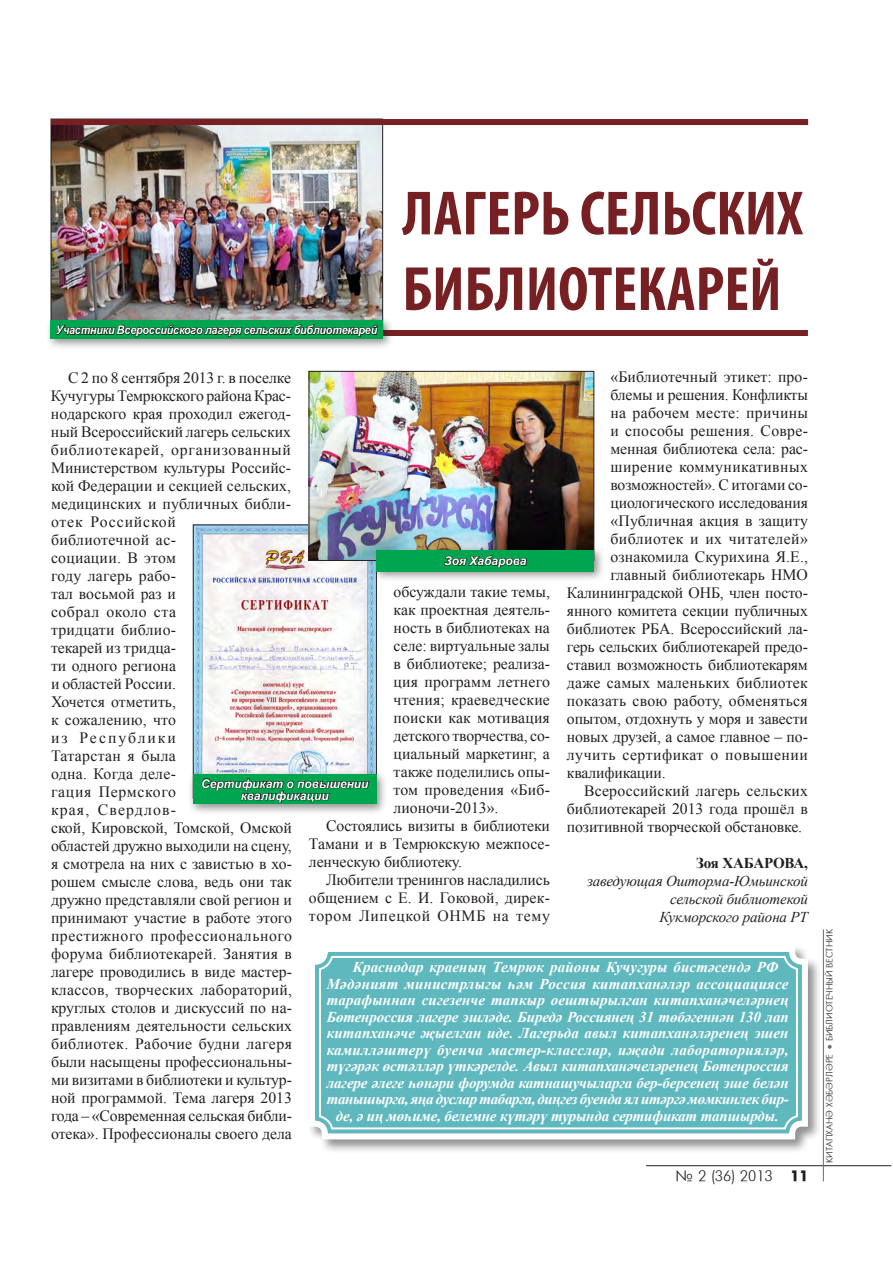
<style>
.page{position:relative;width:893px;height:1263px;background:#fff}
.page>*{position:absolute;margin:0;border:0;box-sizing:border-box;transform-origin:0 0}
._1заг_2{font:700 condensed 63px/75.6px "Myriad Pro";color:#762023}
._1текст{font:15.75px/18px "Times New Roman";color:#231f20;text-align:justify}
._1текст-2{font:15.75px "Times New Roman";letter-spacing:.025em;color:#231f20}
._1текст-3{font:15.75px "Times New Roman";letter-spacing:.03em;color:#231f20}
._1текст-4{font:italic 700 15px "Times New Roman";letter-spacing:-.01em;color:#fff}
._1текст-5{font:italic 700 15px "Times New Roman";letter-spacing:.01em;color:#fff}
._1текст-6{font:italic 15px/18px "Times New Roman";letter-spacing:-.01em;color:#231f20;text-align:right}
._1текст-7{font:italic 700 15px "Times New Roman";letter-spacing:.02em;color:#fff}
._1текст-8{font:italic 700 15px "Times New Roman";letter-spacing:.015em;color:#fff}
._1текст-9{font:700 15px "Times New Roman";letter-spacing:-.01em;color:#231f20}
.t1{font:15px "NT Futuris";color:#231f20}
.t2{font:700 15px "NT Futuris";color:#231f20}
.Подпись_фото{font:italic 700 12px "NTARIAL";letter-spacing:-.02em;color:#fff;scale:.9 1}
.Подпись_фото-2{font:italic 700 12px/12px "Arial";color:#fff;text-align:center}
.t3{font:9px "NT Futuris";color:#231f20}
</style>
<div class="page">
<hr style="left:646px;top:1165px;width:245px;height:1px;background:#231f20">
<hr style="left:823px;top:929px;width:1px;height:252px;background:#6c6d70">
<svg style="left:828px;top:1045px;width:4px;height:4px"></svg>
<div style="left:307px;top:944px;width:515px;height:209px;background:#231f20;opacity:.5"></div>
<svg style="left:307px;top:944px;width:504px;height:198px;background:#72bfc5"></svg>
<div style="left:319px;top:956px;width:479px;height:173px;border:2px solid #fff;border-radius:12px"></div>
<img style="left:53px;top:125px;width:328px;height:190px">
<img style="left:195px;top:527px;width:180px;height:242px">
<div style="left:193px;top:525px;width:184px;height:273px;border:1px solid #231f20"></div>
<img style="left:311px;top:373px;width:281px;height:186px">
<div style="left:309px;top:371px;width:285px;height:190px;border:1px solid #231f20"></div>
<div style="left:51px;top:330px;width:757px;height:6px;background:#762023"></div>
<div style="left:51px;top:119px;width:757px;height:6px;background:#762023"></div>
<div style="left:371px;top:545px;width:234px;height:38px;background:#231f20;opacity:.5"></div>
<div style="left:377px;top:550px;width:217px;height:21px;background:#00a54f"></div>
<svg style="left:444px;top:555px;width:83px;height:13px"></svg>
<div style="left:188px;top:769px;width:200px;height:46px;background:#231f20;opacity:.5"></div>
<div style="left:193px;top:774px;width:184px;height:30px;background:#00a54f"></div>
<svg style="left:201px;top:778px;width:169px;height:27px"></svg>
<div style="left:45px;top:315px;width:349px;height:35px;background:#231f20;opacity:.5"></div>
<div style="left:51px;top:320px;width:332px;height:19px;background:#00a54f"></div>
<svg style="left:56px;top:324px;width:322px;height:13px"></svg>
<p class="Подпись_фото" style="left:56px;top:323px;width:359px">Участники Всероссийского лагеря сельских библиотекарей</p>
<p class="_1заг_2" style="left:402px;top:174px;width:402px">ЛАГЕРЬ СЕЛЬСКИХ<br>БИБЛИОТЕКАРЕЙ</p>
<p class="_1текст" style="left:610px;top:367px;width:199px">«Библиотечный этикет: про-</p>
<p class="_1текст" style="left:610px;top:385px;width:199px">блемы и решения. Конфликты</p>
<p class="_1текст" style="left:610px;top:403px;width:199px">на рабочем месте: причины</p>
<p class="_1текст" style="left:610px;top:421px;width:199px">и способы решения. Совре-</p>
<p class="_1текст" style="left:610px;top:439px;width:199px">менная библиотека села: рас-</p>
<p class="_1текст-2" style="left:610px;top:456px;width:199px">ширение коммуникативных</p>
<p class="_1текст" style="left:610px;top:475px;width:199px">возможностей». С итогами со-</p>
<p class="_1текст" style="left:610px;top:493px;width:199px">циологического исследования</p>
<p class="_1текст" style="left:610px;top:511px;width:199px">«Публичная акция в защиту</p>
<p class="_1текст-2" style="left:610px;top:528px;width:199px">библиотек и их читателей»</p>
<p class="_1текст" style="left:610px;top:547px;width:199px">ознакомила Скурихина Я.Е.,</p>
<p class="_1текст" style="left:610px;top:565px;width:199px">главный библиотекарь НМО</p>
<p class="_1текст" style="left:567px;top:583px;width:242px">Калининградской ОНБ, член посто-</p>
<p class="_1текст" style="left:567px;top:601px;width:242px">янного комитета секции публичных</p>
<p class="_1текст" style="left:567px;top:619px;width:242px">библиотек РБА. Всероссийский ла-</p>
<p class="_1текст" style="left:567px;top:637px;width:242px">герь сельских библиотекарей предо-</p>
<p class="_1текст" style="left:567px;top:655px;width:242px">ставил возможность библиотекарям</p>
<p class="_1текст" style="left:567px;top:673px;width:242px">даже самых маленьких библиотек</p>
<p class="_1текст" style="left:567px;top:691px;width:242px">показать свою работу, обменяться</p>
<p class="_1текст" style="left:567px;top:709px;width:242px">опытом, отдохнуть у моря и завести</p>
<p class="_1текст" style="left:567px;top:727px;width:242px">новых друзей, а самое главное – по-</p>
<p class="_1текст-3" style="left:567px;top:744px;width:242px">лучить сертификат о повышении</p>
<p class="_1текст" style="left:567px;top:763px;width:100px">квалификации.</p>
<p class="_1текст" style="left:567px;top:781px;width:243px;text-indent:17px">Всероссийский лагерь сельских библиотекарей 2013 года прошёл в позитивной творческой обстановке.</p>
<p class="_1текст-9" style="left:696px;top:853px;width:113px">Зоя ХАБАРОВА,</p>
<p class="_1текст-6" style="left:587px;top:872px;width:222px">заведующая Ошторма-Юмьинской</p>
<p class="_1текст-6" style="left:659px;top:890px;width:150px">сельской библиотекой<br>Кукморского района РТ</p>
<p class="_1текст" style="left:51px;top:368px;width:243px;text-align:left;text-indent:17px">С 2 по 8 сентября 2013 г. в поселке<br>Кучугуры Темрюкского района Крас&shy;нодарского края проходил ежегод&shy;ный Всероссийский лагерь сельских библиотекарей, организованный<br>Министерством культуры Российс&shy;кой Федерации и секцией сельских, медицинских и публичных библи&shy;отек Российской<br>библиотечной ас-<br>социации. В этом<br>году лагерь рабо-<br>тал восьмой раз и<br>собрал около ста<br>тридцати библио-<br>текарей из тридца-<br>ти одного региона<br>и областей России.<br>Хочется отметить,<br>к сожалению, что<br>из Республики<br>Татарстан я была<br>одна. Когда деле-<br>гация Пермского<br>края, Свердлов-<br>ской, Кировской, Томской, Омской областей дружно выходили на сцену, я смотрела на них с завистью в хо&shy;рошем смысле слова, ведь они так дружно представляли свой регион и принимают участие в работе этого престижного профессионального форума библиотекарей. Занятия в лагере проводились в виде мастер&shy;классов, творческих лабораторий, круглых столов и дискуссий по на&shy;правлениям деятельности сельских библиотек. Рабочие будни лагеря были насыщены профессиональны&shy;ми визитами в библиотеки и культур&shy;ной программой. Тема лагеря 2013 года – «Современная сельская библи&shy;отека». Профессионалы своего дела</p>
<p class="Подпись_фото-2" style="left:444px;top:555px;width:84px">Зоя Хабарова</p>
<p class="_1текст" style="left:394px;top:582px;width:158px">обсуждали такие темы, как проектная деятель&shy;ность в библиотеках на селе: виртуальные залы в библиотеке; реализа&shy;ция программ летнего чтения; краеведческие поиски как мотивация детского творчества, со&shy;циальный маркетинг, а также поделились опы&shy;том проведения «Биб&shy;лионочи-2013».</p>
<p class="_1текст" style="left:309px;top:817px;width:242px;text-indent:17px">Состоялись визиты в библиотеки Тамани и в Темрюкскую межпосе&shy;ленческую библиотеку.</p>
<p class="_1текст" style="left:309px;top:871px;width:242px;text-indent:17px">Любители тренингов насладились общением с Е. И. Гоковой, дирек&shy;тором Липецкой ОНМБ на тему</p>
<p class="Подпись_фото-2" style="left:201px;top:778px;width:169px">Сертификат о повышении квалификации</p>
<p class="_1текст-5" style="left:353px;top:957px;width:427px">Краснодар краеның Темрюк районы Кучугуры бистәсендә РФ</p>
<p class="_1текст-8" style="left:327px;top:973px;width:463px">Мәдәният министрлыгы һәм Россия китапханәләр ассоциациясе</p>
<p class="_1текст-5" style="left:327px;top:990px;width:463px">тарафыннан сигезенче тапкыр оештырылган китапханәчеләрнең</p>
<p class="_1текст-4" style="left:327px;top:1006px;width:464px">Бөтенроссия лагере эшләде. Биредә Россиянең 31 төбәгеннән 130 лап</p>
<p class="_1текст-4" style="left:327px;top:1023px;width:463px">китапханәче җыелган иде. Лагерьда авыл китапханәләренең эшен</p>
<p class="_1текст-7" style="left:327px;top:1039px;width:463px">камилләштерү буенча мастер-класслар, иҗади лабораторияләр,</p>
<p class="_1текст-4" style="left:327px;top:1056px;width:463px">түгәрәк өстәлләр үткәрелде. Авыл китапханәчеләренең Бөтенроссия</p>
<p class="_1текст-4" style="left:327px;top:1072px;width:464px">лагере әлеге һөнәри форумда катнашучыларга бер-берсенең эше белән</p>
<p class="_1текст-4" style="left:327px;top:1089px;width:463px">танышырга, яңа дуслар табарга, диңгез буенда ял итәргә мөмкинлек бир-</p>
<p class="_1текст-4" style="left:336px;top:1105px;width:445px">де, ә иң мөһиме, белемне күтәрү турында сертификат тапшырды.</p>
<p class="t1" style="left:675px;top:1168px;width:99px">№ 2 (36) 2013</p>
<p class="t2" style="left:790px;top:1167px;width:19px">11</p>
<p class="t3" style="left:825px;top:1041px;width:113px;rotate:-90deg">БИБЛИОТЕЧНЫЙ ВЕСТНИК</p>
<p class="t3" style="left:825px;top:1163px;width:110px;rotate:-90deg">КИТАПХАНЂ ХЂБЂРЛЂРЕ</p>
</div>
